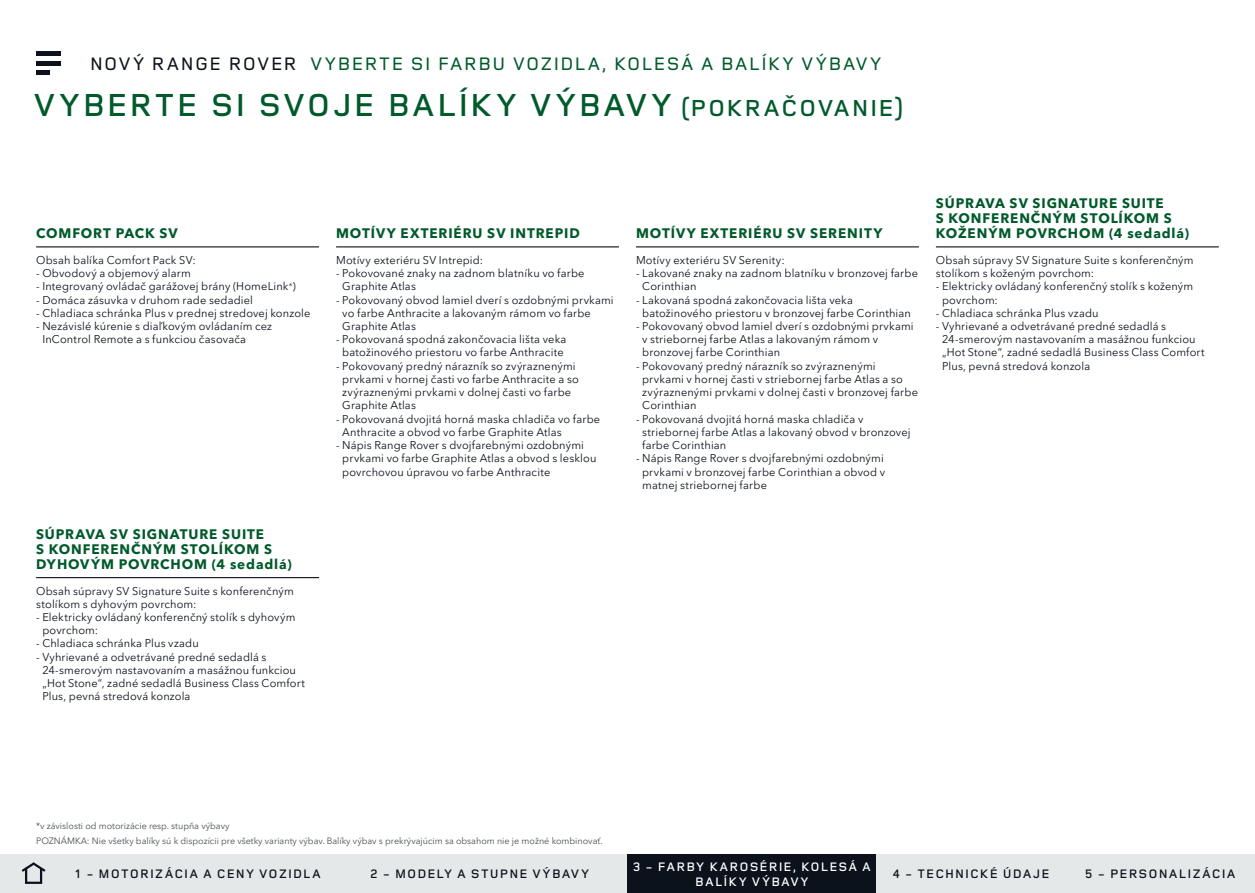
<style>
.page{position:relative;width:1255px;height:893px;background:#fff}
.page>*{position:absolute;margin:0;border:0;box-sizing:border-box;transform-origin:0 0}
.t1{font:600 33px "Land Rover Wide";letter-spacing:.01em;color:#005a2b}
.t2{font:500 18.75px "Land Rover Wide";letter-spacing:.005em;color:#005a2b}
.t3{font:700 13.5px/15px "Avenir Next W1 G";letter-spacing:.065em;color:#005a2b}
.t4{font:600 12.75px "Land Rover Wide";letter-spacing:.025em;color:#0c121c}
.t5{font:600 12.75px/15px "Land Rover Wide";letter-spacing:.03em;color:#fff;text-align:center}
.t6{font:10.95px/13.2px "Avenir Next W1 G";letter-spacing:.015em;color:#0c121c}
.t7{font:9px/14.7px "Avenir Next W1 G";color:#4a4f54}
.s1{color:#0c121c}
.s2{font-size:24px}
</style>
<div class="page">
<svg style="left:36px;top:55px;width:24px;height:16px"></svg>
<hr style="left:36px;top:51px;width:24px;height:4px;background:#0c121c">
<hr style="left:36px;top:61px;width:24px;height:4px;background:#0c121c">
<hr style="left:36px;top:71px;width:14px;height:4px;background:#0c121c">
<div style="left:0;top:855px;width:64px;height:38px;background:#e4e8e8"></div>
<svg style="left:21px;top:862px;width:25px;height:11px"></svg>
<div style="left:25px;top:867px;width:17px;height:17px;border:2px solid #0c121c"></div>
<div style="left:64px;top:855px;width:268px;height:38px;background:#e4e8e8"></div>
<div style="left:876px;top:855px;width:189px;height:38px;background:#e4e8e8"></div>
<div style="left:1065px;top:855px;width:189px;height:38px;background:#e4e8e8"></div>
<div style="left:332px;top:855px;width:295px;height:38px;background:#e4e8e8"></div>
<div style="left:627px;top:855px;width:249px;height:38px;background:#0c121c"></div>
<hr style="left:36px;top:246px;width:283px;height:1px;background:#0c121c">
<hr style="left:336px;top:246px;width:283px;height:1px;background:#0c121c">
<hr style="left:636px;top:246px;width:282px;height:1px;background:#0c121c">
<hr style="left:935px;top:246px;width:283px;height:1px;background:#0c121c">
<hr style="left:36px;top:577px;width:283px;height:1px;background:#0c121c">
<h2 class="t2" style="left:89px;top:50px;width:794px"><span class="s1">NOVÝ RANGE ROVER</span> VYBERTE SI FARBU VOZIDLA, KOLESÁ A BALÍKY VÝBAVY</h2>
<h1 class="t1" style="left:33px;top:82px;width:872px">VYBERTE SI SVOJE BALÍKY VÝBAVY <span class="s2">(POKRAČOVANIE)</span></h1>
<p class="t3" style="left:36px;top:225px;width:143px">COMFORT PACK SV</p>
<p class="t6" style="left:36px;top:252px;width:161px">Obsah balíka Comfort Pack SV:</p>
<p class="t6" style="left:36px;top:266px;width:156px">- Obvodový a objemový alarm</p>
<p class="t6" style="left:36px;top:279px;width:261px">- Integrovaný ovládač garážovej brány (HomeLink<sup>®</sup>)</p>
<p class="t6" style="left:36px;top:292px;width:218px">- Domáca zásuvka v druhom rade sedadiel</p>
<p class="t6" style="left:36px;top:305px;width:276px">- Chladiaca schránka Plus v prednej stredovej konzole</p>
<p class="t6" style="left:42px;top:319px;width:231px;text-indent:-6px">- Nezávislé kúrenie s diaľkovým ovládaním cez<br>InControl Remote a s funkciou časovača</p>
<p class="t3" style="left:36px;top:525px;width:257px">SÚPRAVA SV SIGNATURE SUITE<br>S KONFERENČNÝM STOLÍKOM S<br>DYHOVÝM POVRCHOM (4 sedadlá)</p>
<p class="t6" style="left:36px;top:583px;width:259px">Obsah súpravy SV Signature Suite s konferenčným stolíkom s dyhovým povrchom:</p>
<p class="t6" style="left:42px;top:610px;width:255px;text-indent:-6px">- Elektricky ovládaný konferenčný stolík s dyhovým povrchom:</p>
<p class="t6" style="left:36px;top:636px;width:164px">- Chladiaca schránka Plus vzadu</p>
<p class="t6" style="left:42px;top:649px;width:264px;text-indent:-6px">- Vyhrievané a odvetrávané predné sedadlá s 24-smerovým nastavovaním a masážnou funkciou „Hot Stone“, zadné sedadlá Business Class Comfort Plus, pevná stredová konzola</p>
<p class="t3" style="left:336px;top:225px;width:245px">MOTÍVY EXTERIÉRU SV INTREPID</p>
<p class="t6" style="left:336px;top:252px;width:148px">Motívy exteriéru SV Intrepid:</p>
<p class="t6" style="left:342px;top:266px;width:244px;text-indent:-6px">- Pokovované znaky na zadnom blatníku vo farbe<br>Graphite Atlas</p>
<p class="t6" style="left:342px;top:292px;width:273px;text-indent:-6px">- Pokovovaný obvod lamiel dverí s ozdobnými prvkami vo farbe Anthracite a lakovaným rámom vo farbe<br>Graphite Atlas</p>
<p class="t6" style="left:336px;top:332px;width:232px;text-align:center">- Pokovovaná spodná zakončovacia lišta veka batožinového priestoru vo farbe Anthracite</p>
<p class="t6" style="left:342px;top:358px;width:238px;text-indent:-6px">- Pokovovaný predný nárazník so zvýraznenými prvkami v hornej časti vo farbe Anthracite a so zvýraznenými prvkami v dolnej časti vo farbe Graphite Atlas</p>
<p class="t6" style="left:342px;top:411px;width:259px;text-indent:-6px">- Pokovovaná dvojitá horná maska chladiča vo farbe<br>Anthracite a obvod vo farbe Graphite Atlas</p>
<p class="t6" style="left:342px;top:438px;width:256px;text-indent:-6px">- Nápis Range Rover s dvojfarebnými ozdobnými prvkami vo farbe Graphite Atlas a obvod s lesklou povrchovou úpravou vo farbe Anthracite</p>
<p class="t3" style="left:636px;top:225px;width:248px">MOTÍVY EXTERIÉRU SV SERENITY</p>
<p class="t6" style="left:636px;top:252px;width:150px">Motívy exteriéru SV Serenity:</p>
<p class="t6" style="left:642px;top:266px;width:277px;text-indent:-6px">- Lakované znaky na zadnom blatníku v bronzovej farbe<br>Corinthian</p>
<p class="t6" style="left:642px;top:292px;width:270px;text-indent:-6px">- Lakovaná spodná zakončovacia lišta veka batožinového priestoru v bronzovej farbe Corinthian</p>
<p class="t6" style="left:642px;top:319px;width:273px;text-indent:-6px">- Pokovovaný obvod lamiel dverí s ozdobnými prvkami v striebornej farbe Atlas a lakovaným rámom v bronzovej farbe Corinthian</p>
<p class="t6" style="left:642px;top:358px;width:277px;text-indent:-6px">- Pokovovaný predný nárazník so zvýraznenými prvkami v hornej časti v striebornej farbe Atlas a so zvýraznenými prvkami v dolnej časti v bronzovej farbe Corinthian</p>
<p class="t6" style="left:642px;top:411px;width:270px;text-indent:-6px">- Pokovovaná dvojitá horná maska chladiča v striebornej farbe Atlas a lakovaný obvod v bronzovej farbe Corinthian</p>
<p class="t6" style="left:642px;top:451px;width:244px;text-align:justify;text-indent:-6px">- Nápis Range Rover s dvojfarebnými ozdobnými prvkami v bronzovej farbe Corinthian a obvod v matnej striebornej farbe</p>
<p class="t3" style="left:935px;top:195px;width:254px">SÚPRAVA SV SIGNATURE SUITE<br>S KONFERENČNÝM STOLÍKOM S<br>KOŽENÝM POVRCHOM (4 sedadlá)</p>
<p class="t6" style="left:935px;top:252px;width:259px">Obsah súpravy SV Signature Suite s konferenčným stolíkom s koženým povrchom:</p>
<p class="t6" style="left:942px;top:279px;width:253px;text-indent:-6px">- Elektricky ovládaný konferenčný stolík s koženým povrchom:</p>
<p class="t6" style="left:935px;top:305px;width:164px">- Chladiaca schránka Plus vzadu</p>
<p class="t6" style="left:942px;top:319px;width:264px;text-indent:-6px">- Vyhrievané a odvetrávané predné sedadlá s 24-smerovým nastavovaním a masážnou funkciou „Hot Stone“, zadné sedadlá Business Class Comfort Plus, pevná stredová konzola</p>
<p class="t7" style="left:36px;top:818px;width:568px">*v závislosti od motorizácie resp. stupňa výbavy<br>POZNÁMKA: Nie všetky balíky sú k dispozícii pre všetky varianty výbav. Balíky výbav s prekrývajúcim sa obsahom nie je možné kombinovať.</p>
<p class="t5" style="left:632px;top:858px;width:240px">3 - FARBY KAROSÉRIE, KOLESÁ A<br>BALÍKY VÝBAVY</p>
<p class="t4" style="left:74px;top:865px;width:248px">1 - MOTORIZÁCIA A CENY VOZIDLA</p>
<p class="t4" style="left:370px;top:865px;width:221px">2 - MODELY A STUPNE VÝBAVY</p>
<p class="t4" style="left:892px;top:865px;width:159px">4 - TECHNICKÉ ÚDAJE</p>
<p class="t4" style="left:1084px;top:865px;width:153px">5 - PERSONALIZÁCIA</p>
</div>
